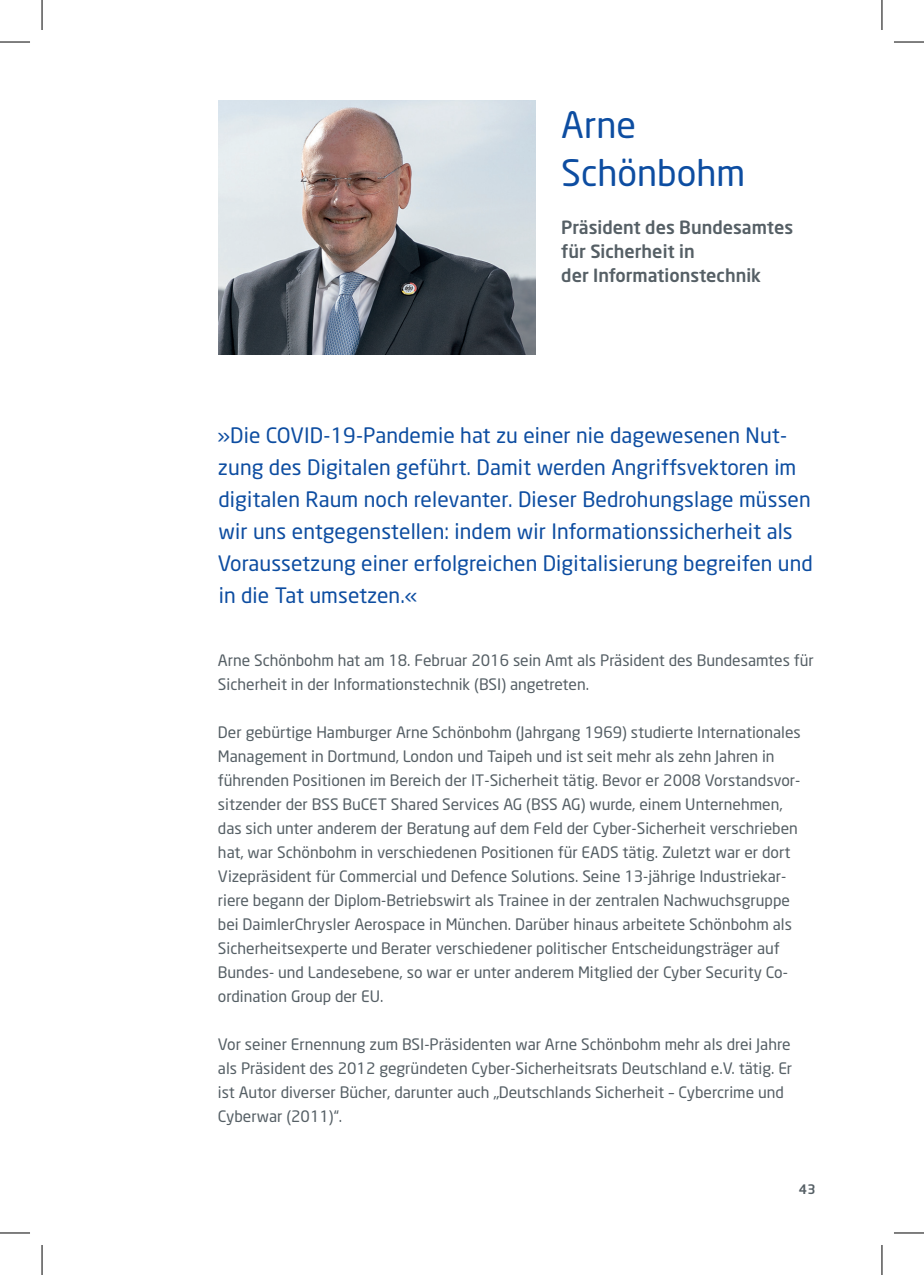
<style>
.page{position:relative;width:924px;height:1275px;background:#fff}
.page>*{position:absolute;margin:0;border:0;box-sizing:border-box;transform-origin:0 0}
.t1{font:36px/48px "Neo Sans";color:#0d4da1}
.t2{font:21px/32px "Neo Sans";letter-spacing:.005em;color:#0d4da1}
.t3{font:500 18px/24px "Neo Sans";color:#555f65}
.t4{font:15.6px/24px "Neo Sans";color:#555f65}
.t5{font:500 13px "Neo Sans";color:#555f65}
</style>
<div class="page">
<img style="left:218px;top:101px;width:317px;height:253px">
<hr style="left:0;top:42px;width:30px;height:1px;background:#000">
<hr style="left:893px;top:42px;width:30px;height:1px;background:#000">
<hr style="left:0;top:1232px;width:30px;height:1px;background:#000">
<hr style="left:893px;top:1232px;width:30px;height:1px;background:#000">
<hr style="left:42px;top:0;width:1px;height:30px;background:#000">
<hr style="left:42px;top:1245px;width:1px;height:30px;background:#000">
<hr style="left:881px;top:0;width:1px;height:30px;background:#000">
<hr style="left:881px;top:1245px;width:1px;height:30px;background:#000">
<h1 class="t1" style="left:561px;top:100px;width:185px">Arne<br>Schönbohm</h1>
<p class="t3" style="left:561px;top:215px;width:233px">Präsident des Bundesamtes für Sicherheit in<br>der Informationstechnik</p>
<p class="t2" style="left:217px;top:418px;width:597px">»Die COVID-19-Pandemie hat zu einer nie dagewesenen Nut&shy;zung des Digitalen geführt. Damit werden Angriffsvektoren im digitalen Raum noch relevanter. Dieser Bedrohungslage müssen wir uns entgegenstellen: indem wir Informationssicherheit als Voraussetzung einer erfolgreichen Digitalisierung begreifen und in die Tat umsetzen.«</p>
<p class="t4" style="left:218px;top:648px;width:597px">Arne Schönbohm hat am 18. Februar 2016 sein Amt als Präsident des Bundesamtes für<br>Sicherheit in der Informationstechnik (BSI) angetreten.</p>
<p class="t4" style="left:218px;top:720px;width:584px">Der gebürtige Hamburger Arne Schönbohm (Jahrgang 1969) studierte Internationales Management in Dortmund, London und Taipeh und ist seit mehr als zehn Jahren in führenden Positionen im Bereich der IT-Sicherheit tätig. Bevor er 2008 Vorstandsvor&shy;sitzender der BSS BuCET Shared Services AG (BSS AG) wurde, einem Unternehmen, das sich unter anderem der Beratung auf dem Feld der Cyber-Sicherheit verschrieben hat, war Schönbohm in verschiedenen Positionen für EADS tätig. Zuletzt war er dort Vizepräsident für Commercial und Defence Solutions. Seine 13-jährige Industriekar&shy;riere begann der Diplom-Betriebswirt als Trainee in der zentralen Nachwuchsgruppe bei DaimlerChrysler Aerospace in München. Darüber hinaus arbeitete Schönbohm als Sicherheitsexperte und Berater verschiedener politischer Entscheidungsträger auf Bundes- und Landesebene, so war er unter anderem Mitglied der Cyber Security Co&shy;ordination Group der EU.</p>
<p class="t4" style="left:218px;top:1032px;width:575px">Vor seiner Ernennung zum BSI-Präsidenten war Arne Schönbohm mehr als drei Jahre als Präsident des 2012 gegründeten Cyber-Sicherheitsrats Deutschland e.V. tätig. Er ist Autor diverser Bücher, darunter auch „Deutschlands Sicherheit – Cybercrime und Cyberwar (2011)“.</p>
<p class="t5" style="left:798px;top:1181px;width:18px">43</p>
</div>
